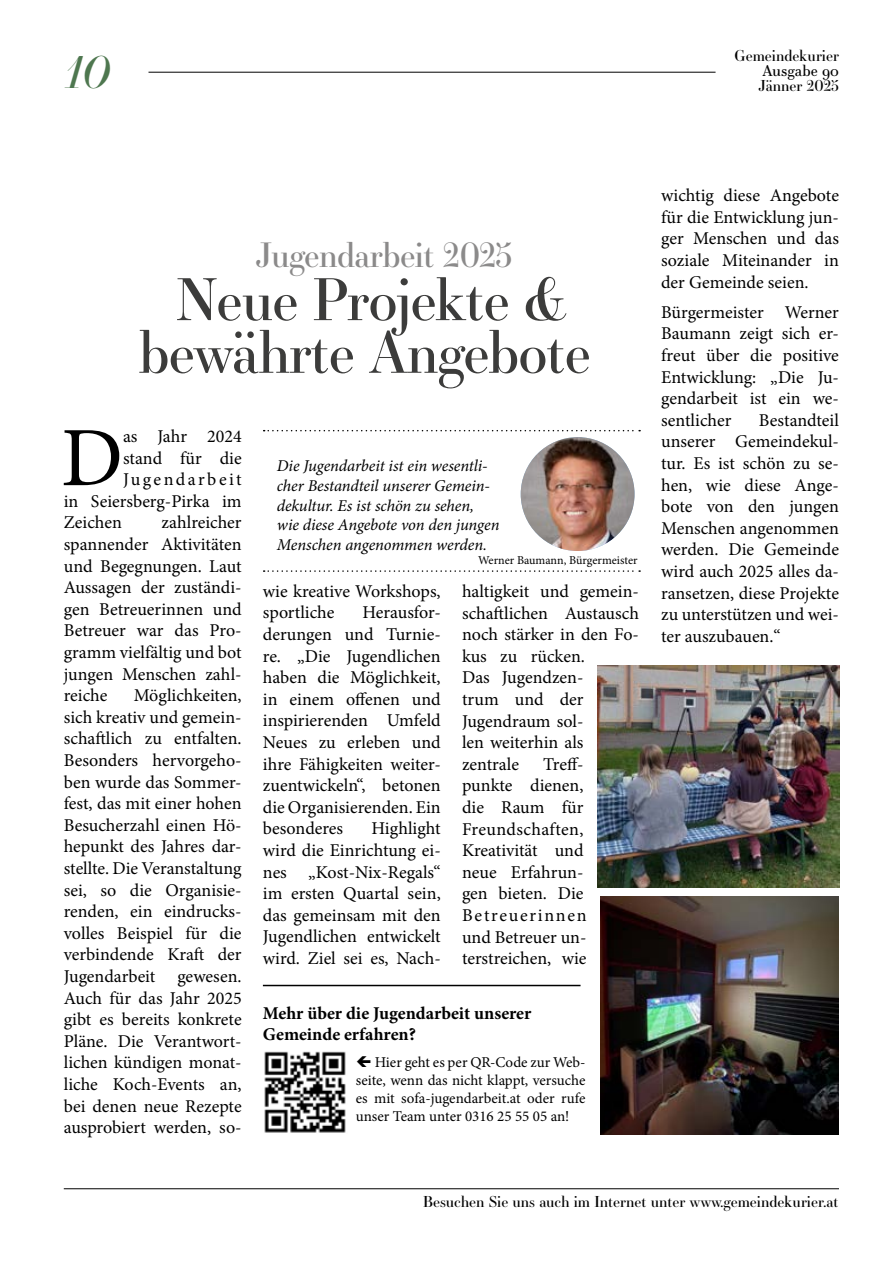
<style>
.page{position:relative;width:893px;height:1263px;background:#fff}
.page>*{position:absolute;margin:0;border:0;box-sizing:border-box;transform-origin:0 0}
.t1{font:84.45px "Minion Pro";color:#000}
.TEXT{font:57px "Essonnes Display";letter-spacing:-.02em;color:#3c3c3b}
.t2{font:italic 43.5px "Essonnes Headline";color:#4e774f}
.TEXT-2{font:33.3px "Essonnes Display";letter-spacing:-.02em;color:#8b8a8a}
.t3{font:18px/21.6px "Minion Pro";color:#000;text-align:justify}
.t4{font:700 18px/21.6px "Minion Pro";color:#000}
.t5{font:18px "Minion Pro";letter-spacing:.135em;color:#000}
.t6{font:italic 16.5px/19.8px "Minion Pro";letter-spacing:-.005em;color:#000}
.t7{font:15px/18px "Minion Pro";color:#000;text-align:justify}
.t8{font:15px "Essonnes Display";color:#000}
.t9{font:15px "Essonnes Text";color:#000}
.t10{font:12px "Minion Pro";letter-spacing:-.005em;color:#000}
</style>
<div class="page">
<hr style="left:148px;top:72px;width:568px;height:1px;background:#000">
<hr style="left:64px;top:1188px;width:775px;height:1px;background:#000">
<svg style="left:264px;top:430px;width:376px;height:1px"></svg>
<svg style="left:264px;top:570px;width:376px;height:2px"></svg>
<img style="left:521px;top:437px;width:113px;height:114px;border-radius:57px">
<img style="left:597px;top:665px;width:243px;height:223px">
<img style="left:601px;top:896px;width:238px;height:238px">
<hr style="left:263px;top:985px;width:317px;height:1px;background:#000">
<img style="left:264px;top:1051px;width:82px;height:82px">
<h3 class="t2" style="left:66px;top:41px;width:47px">10</h3>
<p class="t8" style="left:734px;top:45px;width:106px">Gemeindekurier</p>
<p class="t9" style="left:762px;top:60px;width:78px">Ausgabe 90</p>
<p class="t8" style="left:758px;top:75px;width:82px">Jänner 2025</p>
<p class="TEXT-2" style="left:255px;top:232px;width:259px">Jugendarbeit 2025</p>
<p class="TEXT" style="left:176px;top:260px;width:393px">Neue Projekte &amp;</p>
<p class="TEXT" style="left:138px;top:312px;width:454px">bewährte Angebote</p>
<p class="t1" style="left:61px;top:402px;width:64px">D</p>
<p class="t3" style="left:123px;top:425px;width:120px">as Jahr 2024</p>
<p class="t3" style="left:123px;top:447px;width:120px">stand für die</p>
<p class="t5" style="left:123px;top:467px;width:120px">Jugendarbeit</p>
<p class="t3" style="left:64px;top:490px;width:179px">in Seiersberg-Pirka im</p>
<p class="t3" style="left:64px;top:512px;width:60px">Zeichen</p>
<p class="t3" style="left:64px;top:512px;width:179px;text-indent:98px">zahlreicher spannender Aktivitäten und Begegnungen. Laut Aussagen der zuständi&shy;gen Betreuerinnen und Betreuer war das Pro&shy;gramm vielfältig und bot jungen Menschen zahl&shy;reiche</p>
<p class="t3" style="left:64px;top:685px;width:179px;text-indent:70px">Möglichkeiten, sich kreativ und gemein&shy;schaftlich zu entfalten.<br>Besonders hervorgeho&shy;ben wurde das Sommer&shy;fest, das mit einer hohen Besucherzahl einen Hö&shy;hepunkt des Jahres dar&shy;stellte. Die Veranstaltung sei, so die Organisie&shy;renden, ein eindrucks&shy;volles Beispiel für die verbindende Kraft der Jugendarbeit gewesen.<br>Auch für das Jahr 2025 gibt es bereits konkrete Pläne. Die Verantwort&shy;lichen kündigen monat&shy;liche Koch-Events an, bei denen neue Rezepte ausprobiert werden, so-</p>
<p class="t6" style="left:277px;top:456px;width:224px">Die Jugendarbeit ist ein wesentli&shy;cher Bestandteil unserer Gemein&shy;dekultur. Es ist schön zu sehen, wie diese Angebote von den jungen<br>Menschen angenommen werden.</p>
<p class="t10" style="left:478px;top:552px;width:161px">Werner Baumann, Bürgermeister</p>
<p class="t3" style="left:263px;top:580px;width:179px">wie kreative Workshops, sportliche</p>
<p class="t3" style="left:263px;top:602px;width:179px;text-indent:100px">Herausfor&shy;derungen und Turnie&shy;re. „Die Jugendlichen haben die Möglichkeit, in einem offenen und inspirierenden Umfeld Neues zu erleben und ihre Fähigkeiten weiter&shy;zuentwickeln“, betonen die Organisierenden. Ein besonderes</p>
<p class="t3" style="left:263px;top:818px;width:179px;text-indent:109px">Highlight wird die Einrichtung ei&shy;nes „Kost-Nix-Regals“ im ersten Quartal sein, das gemeinsam mit den Jugendlichen entwickelt wird. Ziel sei es, Nach-</p>
<p class="t3" style="left:462px;top:580px;width:179px;text-align:left">haltigkeit und gemein&shy;schaftlichen Austausch noch stärker in den Fo&shy;kus zu rücken.<br>Das Jugendzen-<br>trum und der<br>Jugendraum sol-<br>len weiterhin als zentrale</p>
<p class="t3" style="left:462px;top:753px;width:126px;text-align:left;text-indent:81px">Treff&shy;punkte dienen, die Raum für<br>Freundschaften,<br>Kreativität und neue Erfahrun&shy;gen bieten. Die<br>Betreuerinnen und Betreuer un&shy;terstreichen, wie</p>
<p class="t4" style="left:263px;top:1002px;width:270px">Mehr über die Jugendarbeit unserer<br>Gemeinde erfahren?</p>
<p class="t7" style="left:356px;top:1053px;width:231px;text-indent:19px">Hier geht es per QR-Code zur Web&shy;seite, wenn das nicht klappt, versuche es mit sofa-jugendarbeit.at oder rufe unser Team unter 0316 25 55 05 an!</p>
<p class="t3" style="left:661px;top:185px;width:179px">wichtig diese Angebote für die Entwicklung jun&shy;ger Menschen und das soziale Miteinander in der Gemeinde seien.</p>
<p class="t3" style="left:661px;top:301px;width:179px">Bürgermeister Werner Baumann zeigt sich er&shy;freut über die positive Entwicklung: „Die Ju&shy;gendarbeit ist ein we&shy;sentlicher</p>
<p class="t3" style="left:661px;top:409px;width:179px;text-indent:98px">Bestandteil unserer Gemeindekul&shy;tur. Es ist schön zu se&shy;hen, wie diese Ange&shy;bote von den jungen Menschen angenommen werden. Die Gemeinde wird auch 2025 alles da&shy;ransetzen, diese Projekte zu unterstützen und wei&shy;ter auszubauen.“</p>
<p class="t8" style="left:423px;top:1191px;width:417px">Besuchen Sie uns auch im Internet unter www.gemeindekurier.at</p>
</div>
